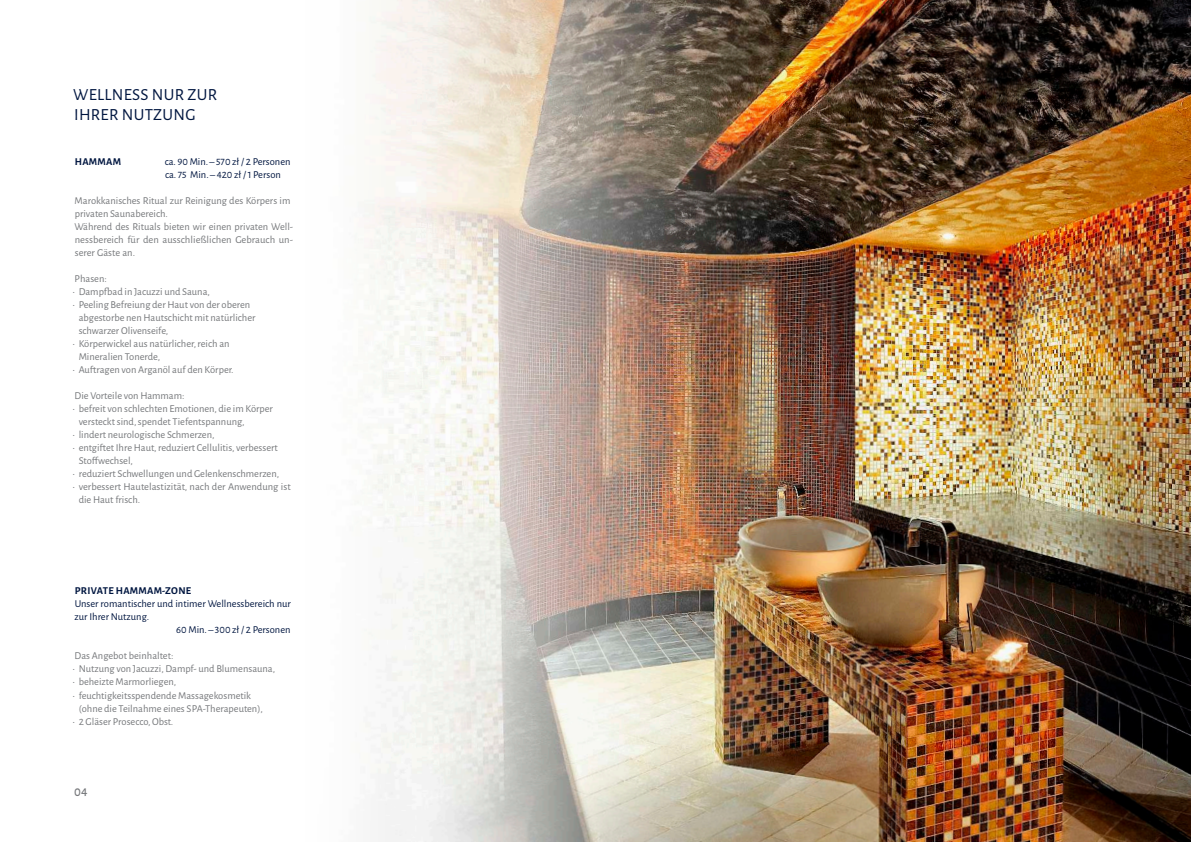
<style>
.page{position:relative;width:1191px;height:842px;background:#fff}
.page>*{position:absolute;margin:0;border:0;box-sizing:border-box;transform-origin:0 0}
.t1{font:17px/20px "Alegreya Sans";letter-spacing:.015em;color:#001640}
.t2{font:500 13px "Alegreya Sans";color:#76787b}
.t3{font:10.5px/13px "Alegreya Sans";color:#76787b}
.t4{font:10.5px/13px "Alegreya Sans";color:#001640}
.t5{font:700 10.5px "Alegreya Sans";letter-spacing:.025em;color:#001640}
</style>
<div class="page">
<img style="left:357px;top:0;width:834px;height:842px">
<h1 class="t1" style="left:73px;top:84px;width:145px">WELLNESS N UR ZUR<br>IHRER N UTZUNG</h1>
<p class="t5" style="left:75px;top:154px;width:48px">HAMMAM</p>
<p class="t4" style="left:165px;top:155px;width:127px">ca. 90 Min. – 570 zł / 2 Personen ca. 75 Min. – 420 zł / 1 Person</p>
<p class="t3" style="left:74px;top:194px;width:220px">Marokkanisches Ritual zur Reinigung des Körpers im privaten Saunabereich.<br>Während des Rituals bieten wir einen privaten Well&shy;nessbereich für den ausschließlichen Gebrauch un&shy;serer Gäste an.</p>
<p class="t3" style="left:75px;top:272px;width:34px">Phasen:</p>
<p class="t3" style="left:73px;top:285px;width:139px">• Dampfbad in Jacuzzi und Sauna,</p>
<p class="t3" style="left:79px;top:298px;width:178px;text-indent:-6px">• Peeling Befreiung der Haut von der oberen abgestorbe nen Hautschicht mit natürlicher schwarzer Olivenseife,</p>
<p class="t3" style="left:79px;top:337px;width:152px;text-indent:-6px">• Körperwickel aus natürlicher, reich an<br>Mineralien Tonerde,</p>
<p class="t3" style="left:73px;top:363px;width:163px">• Auftragen von Arganöl auf den Körper.</p>
<p class="t3" style="left:75px;top:389px;width:111px">Die Vorteile von Hammam:</p>
<p class="t3" style="left:79px;top:402px;width:196px;text-indent:-6px">• befreit von schlechten Emotionen, die im Körper versteckt sind, spendet Tiefentspannung,</p>
<p class="t3" style="left:73px;top:428px;width:143px">• lindert neurologische Schmerzen,</p>
<p class="t3" style="left:79px;top:441px;width:201px;text-indent:-6px">• entgiftet Ihre Haut, reduziert Cellulitis, verbessert<br>Stoffwechsel,</p>
<p class="t3" style="left:73px;top:467px;width:208px">• reduziert Schwellungen und Gelenkenschmerzen,</p>
<p class="t3" style="left:79px;top:480px;width:213px;text-indent:-6px">• verbessert Hautelastizität, nach der Anwendung ist die Haut frisch.</p>
<p class="t5" style="left:75px;top:583px;width:117px">PRIVATE HAMMAM-ZONE</p>
<p class="t4" style="left:75px;top:597px;width:218px">Unser romantischer und intimer Wellnessbereich nur</p>
<p class="t4" style="left:75px;top:610px;width:76px">zur Ihrer N utzung.</p>
<p class="t4" style="left:176px;top:623px;width:116px">60 Min. – 300 zł / 2 Personen</p>
<p class="t3" style="left:75px;top:649px;width:100px">Das Angebot beinhaltet:</p>
<p class="t3" style="left:73px;top:662px;width:204px">• N utzung von Jacuzzi, Dampf- und Blumensauna,</p>
<p class="t3" style="left:73px;top:675px;width:105px">• beheizte Marmorliegen,</p>
<p class="t3" style="left:79px;top:688px;width:186px;text-indent:-6px">• feuchtigkeitsspendende Massagekosmetik (ohne die Teilnahme eines SPA-Therapeuten),</p>
<p class="t3" style="left:73px;top:714px;width:102px">• 2 Gläser Prosecco, Obst.</p>
<p class="t2" style="left:74px;top:782px;width:15px">04</p>
</div>
